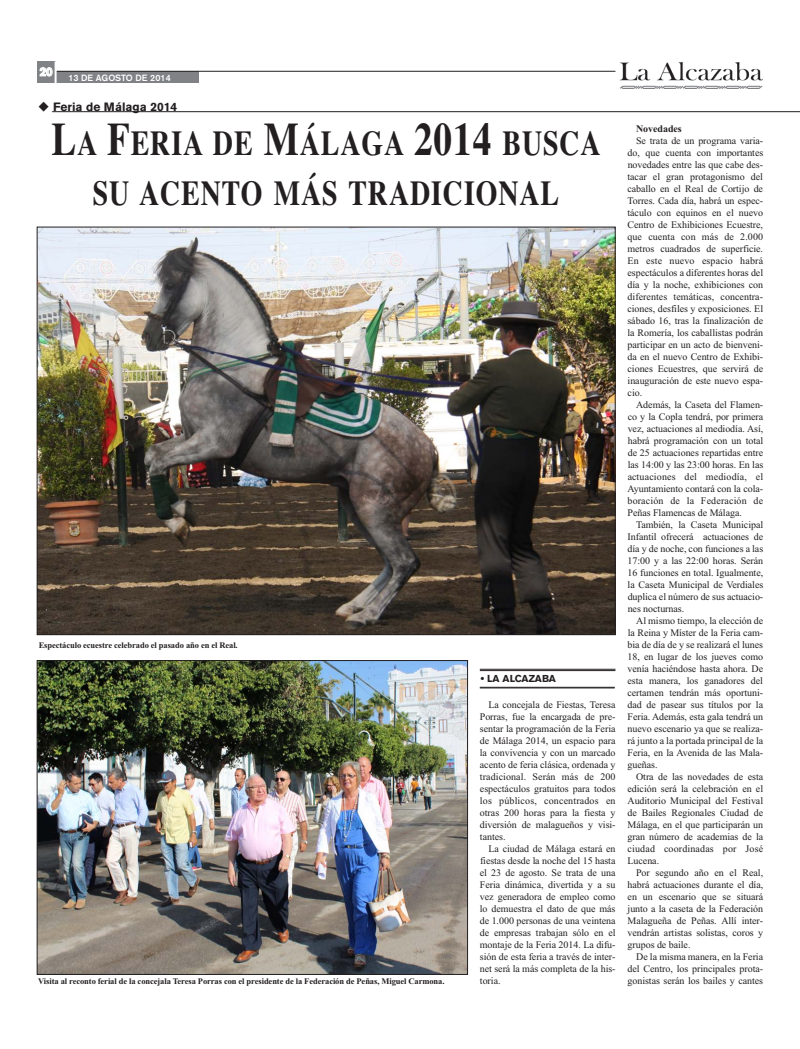
<style>
.page{position:relative;width:800px;height:1049px;background:#fff}
.page>*{position:absolute;margin:0;border:0;box-sizing:border-box;transform-origin:0 0}
.t1{font:700 34.9px/50px "Times";letter-spacing:.035em;color:#231f20;text-align:center;scale:.8 1}
.t2{font:700 12px "Akzidenz Grotesk BE";color:#231f20}
.t3{font:700 12px "Akzidenz Grotesk BE";color:#fff}
.t4{font:10px "Times New Roman";letter-spacing:-.005em;color:#231f20}
.t5{font:10px "Times New Roman";letter-spacing:.015em;color:#231f20}
.t6{font:700 10px "Akzidenz Grotesk BE";color:#231f20}
.t7{font:700 10px "Times New Roman";letter-spacing:-.005em;color:#231f20}
.t8{font:500 9px "Akzidenz Grotesk BE";color:#fff}
.t9{font:700 8.5px "Times New Roman";letter-spacing:-.01em;color:#231f20}
.s1{font-size:46.5px}
</style>
<div class="page">
<div style="left:619px;top:59px;width:144px;height:31px;background:linear-gradient(to right,#fff,#fff)"></div>
<img style="left:619px;top:62px;width:143px;height:26px">
<div style="left:41px;top:72px;width:158px;height:11px;background:#808285"></div>
<hr style="left:56px;top:71px;width:559px;height:1px;background:#231f20">
<div style="left:37px;top:61px;width:18px;height:22px;background:#808285"></div>
<svg style="left:40px;top:67px;width:13px;height:10px"></svg>
<hr style="left:55px;top:61px;width:2px;height:22px;background:#fff">
<hr style="left:52px;top:111px;width:747px;height:1px;background:#231f20">
<hr style="left:479px;top:669px;width:136px;height:1px;background:#231f20">
<hr style="left:479px;top:670px;width:136px;height:1px;background:#231f20">
<hr style="left:479px;top:687px;width:135px;height:1px;background:#231f20">
<hr style="left:479px;top:688px;width:135px;height:1px;background:#231f20">
<img style="left:39px;top:662px;width:426px;height:311px">
<div style="left:37px;top:660px;width:430px;height:315px;border:1px solid #231f20"></div>
<img style="left:39px;top:229px;width:574px;height:404px">
<p class="t3" style="left:40px;top:67px;width:14px">20</p>
<p class="t2" style="left:38px;top:102px;width:141px">◆ Feria de Málaga 2014</p>
<p class="t8" style="left:68px;top:74px;width:104px">13 DE AGOSTO DE 2014</p>
<p class="t1" style="left:51px;top:118px;width:688px"><span class="s1">L</span>A <span class="s1">F</span>ERIA DE <span class="s1">M</span>ÁLAGA <span class="s1">2014</span> BUSCA<br>SU ACENTO MÁS TRADICIONAL</p>
<p class="t9" style="left:39px;top:640px;width:200px">Espectáculo ecuestre celebrado el pasado año en el Real.</p>
<p class="t9" style="left:38px;top:976px;width:407px">Visita al reconto ferial de la concejala Teresa Porras con el presidente de la Federación de Peñas, Miguel Carmona.</p>
<p class="t6" style="left:480px;top:674px;width:77px">• LA ALCAZABA</p>
<p class="t4" style="left:488px;top:699px;width:129px">La concejala de Fiestas, Teresa</p>
<p class="t4" style="left:479px;top:711px;width:137px">Porras, fue la encargada de pre-</p>
<p class="t4" style="left:479px;top:723px;width:137px">sentar la programación de la Feria</p>
<p class="t4" style="left:479px;top:735px;width:137px">de Málaga 2014, un espacio para</p>
<p class="t4" style="left:479px;top:747px;width:137px">la convivencia y con un marcado</p>
<p class="t4" style="left:480px;top:759px;width:137px">acento de feria clásica, ordenada y</p>
<p class="t4" style="left:480px;top:771px;width:137px">tradicional. Serán más de 200</p>
<p class="t4" style="left:480px;top:783px;width:137px">espectáculos gratuitos para todos</p>
<p class="t5" style="left:480px;top:795px;width:137px">los públicos, concentrados en</p>
<p class="t4" style="left:480px;top:807px;width:137px">otras 200 horas para la fiesta y</p>
<p class="t4" style="left:480px;top:819px;width:137px">diversión de malagueños y visi-</p>
<p class="t4" style="left:480px;top:831px;width:27px">tantes.</p>
<p class="t4" style="left:488px;top:843px;width:129px">La ciudad de Málaga estará en</p>
<p class="t4" style="left:480px;top:855px;width:137px">fiestas desde la noche del 15 hasta</p>
<p class="t4" style="left:479px;top:867px;width:137px">el 23 de agosto. Se trata de una</p>
<p class="t4" style="left:479px;top:879px;width:137px">Feria dinámica, divertida y a su</p>
<p class="t4" style="left:479px;top:891px;width:137px">vez generadora de empleo como</p>
<p class="t4" style="left:479px;top:903px;width:137px">lo demuestra el dato de que más</p>
<p class="t4" style="left:480px;top:915px;width:137px">de 1.000 personas de una veintena</p>
<p class="t4" style="left:480px;top:927px;width:137px">de empresas trabajan sólo en el</p>
<p class="t4" style="left:480px;top:939px;width:137px">montaje de la Feria 2014. La difu-</p>
<p class="t4" style="left:480px;top:951px;width:137px">sión de esta feria a través de inter-</p>
<p class="t4" style="left:480px;top:963px;width:137px">net será la más completa de la his-</p>
<p class="t4" style="left:480px;top:975px;width:22px">toria.</p>
<p class="t7" style="left:636px;top:123px;width:47px">Novedades</p>
<p class="t4" style="left:636px;top:135px;width:129px">Se trata de un programa varia-</p>
<p class="t4" style="left:627px;top:147px;width:137px">do, que cuenta con importantes</p>
<p class="t4" style="left:627px;top:159px;width:137px">novedades entre las que cabe des-</p>
<p class="t4" style="left:627px;top:171px;width:137px">tacar el gran protagonismo del</p>
<p class="t4" style="left:627px;top:183px;width:137px">caballo en el Real de Cortijo de</p>
<p class="t4" style="left:627px;top:195px;width:137px">Torres. Cada día, habrá un espec-</p>
<p class="t4" style="left:627px;top:207px;width:137px">táculo con equinos en el nuevo</p>
<p class="t4" style="left:627px;top:219px;width:137px">Centro de Exhibiciones Ecuestre,</p>
<p class="t4" style="left:627px;top:231px;width:137px">que cuenta con más de 2.000</p>
<p class="t4" style="left:627px;top:243px;width:137px">metros cuadrados de superficie.</p>
<p class="t5" style="left:627px;top:255px;width:137px">En este nuevo espacio habrá</p>
<p class="t4" style="left:627px;top:267px;width:137px">espectáculos a diferentes horas del</p>
<p class="t4" style="left:627px;top:279px;width:137px">día y la noche, exhibiciones con</p>
<p class="t4" style="left:627px;top:291px;width:137px">diferentes temáticas, concentra-</p>
<p class="t4" style="left:627px;top:303px;width:137px">ciones, desfiles y exposiciones. El</p>
<p class="t4" style="left:627px;top:315px;width:137px">sábado 16, tras la finalización de</p>
<p class="t4" style="left:627px;top:327px;width:137px">la Romería, los caballistas podrán</p>
<p class="t4" style="left:627px;top:339px;width:137px">participar en un acto de bienveni-</p>
<p class="t4" style="left:627px;top:351px;width:137px">da en el nuevo Centro de Exhibi-</p>
<p class="t4" style="left:627px;top:363px;width:137px">ciones Ecuestres, que servirá de</p>
<p class="t4" style="left:627px;top:375px;width:137px">inauguración de este nuevo espa-</p>
<p class="t4" style="left:627px;top:387px;width:16px">cio.</p>
<p class="t4" style="left:636px;top:399px;width:129px">Además, la Caseta del Flamen-</p>
<p class="t4" style="left:627px;top:411px;width:137px">co y la Copla tendrá, por primera</p>
<p class="t4" style="left:627px;top:423px;width:137px">vez, actuaciones al mediodía. Así,</p>
<p class="t4" style="left:627px;top:435px;width:137px">habrá programación con un total</p>
<p class="t4" style="left:627px;top:447px;width:137px">de 25 actuaciones repartidas entre</p>
<p class="t4" style="left:627px;top:459px;width:137px">las 14:00 y las 23:00 horas. En las</p>
<p class="t5" style="left:627px;top:471px;width:137px">actuaciones del mediodía, el</p>
<p class="t4" style="left:627px;top:483px;width:137px">Ayuntamiento contará con la cola-</p>
<p class="t5" style="left:627px;top:495px;width:137px">boración de la Federación de</p>
<p class="t4" style="left:627px;top:507px;width:116px">Peñas Flamencas de Málaga.</p>
<p class="t4" style="left:636px;top:519px;width:129px">También, la Caseta Municipal</p>
<p class="t4" style="left:627px;top:531px;width:137px">Infantil ofrecerá actuaciones de</p>
<p class="t4" style="left:627px;top:543px;width:137px">día y de noche, con funciones a las</p>
<p class="t4" style="left:627px;top:555px;width:137px">17:00 y a las 22:00 horas. Serán</p>
<p class="t4" style="left:627px;top:567px;width:137px">16 funciones en total. Igualmente,</p>
<p class="t4" style="left:627px;top:579px;width:137px">la Caseta Municipal de Verdiales</p>
<p class="t4" style="left:627px;top:591px;width:137px">duplica el número de sus actuacio-</p>
<p class="t4" style="left:627px;top:603px;width:58px">nes nocturnas.</p>
<p class="t4" style="left:636px;top:615px;width:129px">Al mismo tiempo, la elección de</p>
<p class="t4" style="left:627px;top:627px;width:137px">la Reina y Míster de la Feria cam-</p>
<p class="t4" style="left:627px;top:639px;width:137px">bia de día de y se realizará el lunes</p>
<p class="t4" style="left:627px;top:651px;width:137px">18, en lugar de los jueves como</p>
<p class="t4" style="left:627px;top:663px;width:137px">venía haciéndose hasta ahora. De</p>
<p class="t4" style="left:627px;top:675px;width:137px">esta manera, los ganadores del</p>
<p class="t4" style="left:627px;top:687px;width:137px">certamen tendrán más oportuni-</p>
<p class="t4" style="left:627px;top:699px;width:137px">dad de pasear sus títulos por la</p>
<p class="t4" style="left:627px;top:711px;width:137px">Feria. Además, esta gala tendrá un</p>
<p class="t4" style="left:627px;top:723px;width:137px">nuevo escenario ya que se realiza-</p>
<p class="t4" style="left:627px;top:735px;width:137px">rá junto a la portada principal de la</p>
<p class="t4" style="left:627px;top:747px;width:137px">Feria, en la Avenida de las Mala-</p>
<p class="t4" style="left:627px;top:759px;width:31px">gueñas.</p>
<p class="t4" style="left:636px;top:771px;width:129px">Otra de las novedades de esta</p>
<p class="t4" style="left:627px;top:783px;width:137px">edición será la celebración en el</p>
<p class="t4" style="left:627px;top:795px;width:137px">Auditorio Municipal del Festival</p>
<p class="t4" style="left:627px;top:807px;width:137px">de Bailes Regionales Ciudad de</p>
<p class="t4" style="left:627px;top:819px;width:137px">Málaga, en el que participarán un</p>
<p class="t4" style="left:627px;top:831px;width:137px">gran número de academias de la</p>
<p class="t5" style="left:627px;top:843px;width:137px">ciudad coordinadas por José</p>
<p class="t4" style="left:627px;top:855px;width:33px">Lucena.</p>
<p class="t4" style="left:636px;top:867px;width:129px">Por segundo año en el Real,</p>
<p class="t4" style="left:627px;top:879px;width:137px">habrá actuaciones durante el día,</p>
<p class="t4" style="left:627px;top:891px;width:137px">en un escenario que se situará</p>
<p class="t4" style="left:627px;top:903px;width:137px">junto a la caseta de la Federación</p>
<p class="t4" style="left:627px;top:915px;width:137px">Malagueña de Peñas. Allí inter-</p>
<p class="t4" style="left:627px;top:927px;width:137px">vendrán artistas solistas, coros y</p>
<p class="t4" style="left:627px;top:939px;width:64px">grupos de baile.</p>
<p class="t4" style="left:636px;top:951px;width:128px">De la misma manera, en la Feria</p>
<p class="t4" style="left:627px;top:963px;width:137px">del Centro, los principales prota-</p>
<p class="t4" style="left:627px;top:975px;width:137px">gonistas serán los bailes y cantes</p>
</div>
